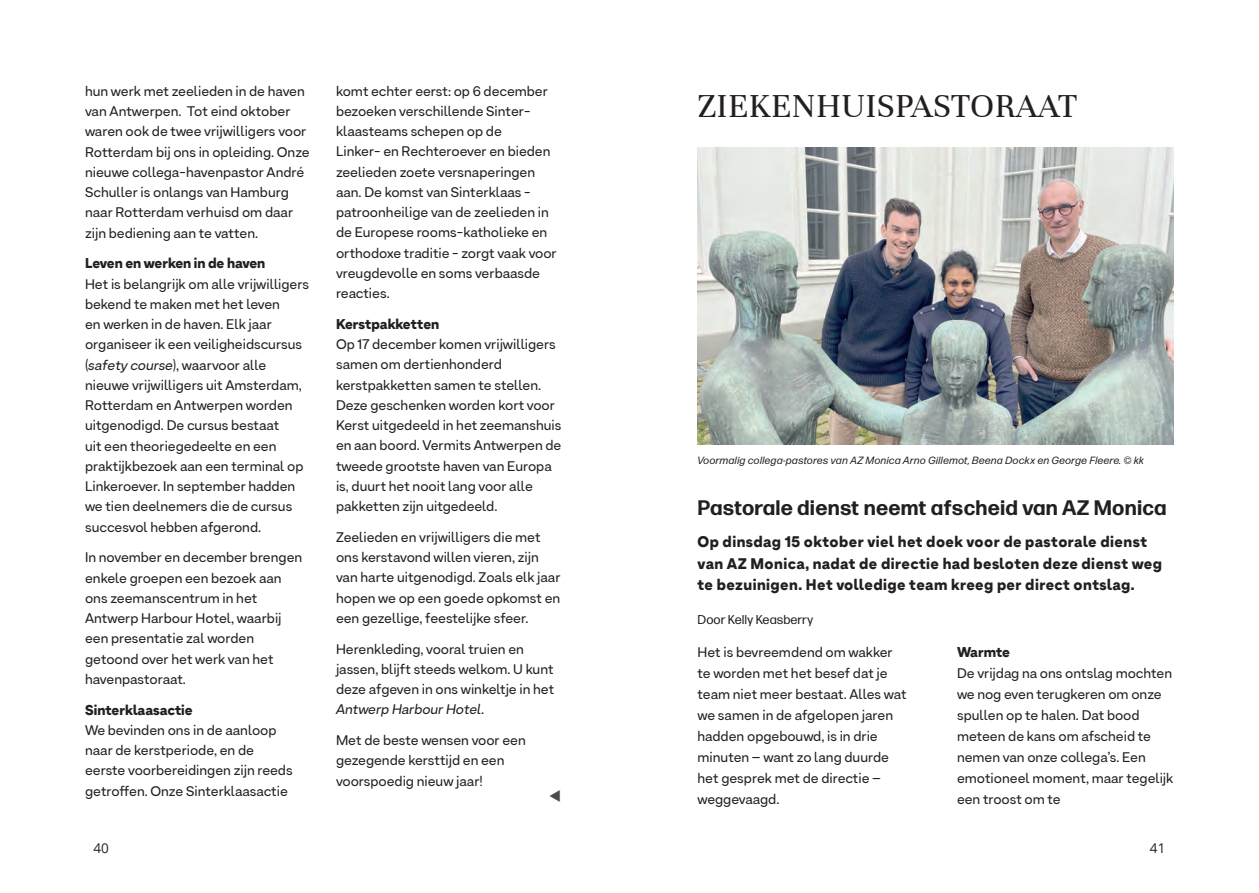
<style>
.page{position:relative;width:1259px;height:893px;background:#fff}
.page>*{position:absolute;margin:0;border:0;box-sizing:border-box;transform-origin:0 0}
.t1{font:36px "Unna";letter-spacing:.01em;color:#231f20}
.t2{font:700 21px "Forma DJR Micro";letter-spacing:.01em;color:#231f20}
.t3{font:900 15px/21.8px "Armin Soft";letter-spacing:.03em;color:#231f20}
.t4{font:13.8px/20.2px "Armin Soft";color:#231f20}
.t5{font:900 13.8px "Armin Soft";color:#231f20}
.t6{font:13.5px "Open Sans";color:#231f20}
.t7{font:12.75px "Forma DJR Micro";color:#231f20}
.t8{font:italic 10.5px "Forma DJR Micro";letter-spacing:.02em;color:#231f20}
.s1{font-style:italic}
</style>
<div class="page">
<img style="left:697px;top:147px;width:477px;height:298px">
<p class="t4" style="left:85px;top:81px;width:226px">hun werk met zeelieden in de haven van Antwerpen. Tot eind oktober waren ook de twee vrijwilligers voor Rotterdam bij ons in opleiding. Onze nieuwe collega-havenpastor André Schuller is onlangs van Hamburg naar Rotterdam verhuisd om daar zijn bediening aan te vatten.</p>
<p class="t5" style="left:85px;top:255px;width:182px">Leven en werken in de haven</p>
<p class="t4" style="left:85px;top:273px;width:226px">Het is belangrijk om alle vrijwilligers bekend te maken met het leven<br>en werken in de haven. Elk jaar organiseer ik een veiligheidscursus (<span class="s1">safety course</span>), waarvoor alle nieuwe vrijwilligers uit Amsterdam,<br>Rotterdam en Antwerpen worden uitgenodigd. De cursus bestaat<br>uit een theoriegedeelte en een praktijkbezoek aan een terminal op<br>Linkeroever. In september hadden we tien deelnemers die de cursus succesvol hebben afgerond.</p>
<p class="t4" style="left:85px;top:547px;width:219px">In november en december brengen enkele groepen een bezoek aan ons zeemanscentrum in het<br>Antwerp Harbour Hotel, waarbij een presentatie zal worden getoond over het werk van het havenpastoraat.</p>
<p class="t5" style="left:85px;top:701px;width:109px">Sinterklaasactie</p>
<p class="t4" style="left:85px;top:719px;width:209px">We bevinden ons in de aanloop naar de kerstperiode, en de eerste voorbereidingen zijn reeds getroffen. Onze Sinterklaasactie</p>
<p class="t4" style="left:336px;top:80px;width:222px">komt echter eerst: op 6 december bezoeken verschillende Sinter&shy;klaasteams schepen op de<br>Linker- en Rechteroever en bieden zeelieden zoete versnaperingen aan. De komst van Sinterklaas - patroonheilige van de zeelieden in de Europese rooms-katholieke en orthodoxe traditie - zorgt vaak voor vreugdevolle en soms verbaasde reacties.</p>
<p class="t5" style="left:336px;top:315px;width:105px">Kerstpakketten</p>
<p class="t4" style="left:336px;top:334px;width:227px">Op 17 december komen vrijwilligers samen om dertienhonderd kerstpakketten samen te stellen.<br>Deze geschenken worden kort voor<br>Kerst uitgedeeld in het zeemanshuis en aan boord. Vermits Antwerpen de tweede grootste haven van Europa is, duurt het nooit lang voor alle pakketten zijn uitgedeeld.</p>
<p class="t4" style="left:336px;top:527px;width:226px">Zeelieden en vrijwilligers die met ons kerstavond willen vieren, zijn van harte uitgenodigd. Zoals elk jaar hopen we op een goede opkomst en een gezellige, feestelijke sfeer.</p>
<p class="t4" style="left:336px;top:638px;width:220px">Herenkleding, vooral truien en jassen, blijft steeds welkom. U kunt deze afgeven in ons winkeltje in het<br><span class="s1">Antwerp Harbour Hotel</span>.</p>
<p class="t4" style="left:336px;top:730px;width:191px">Met de beste wensen voor een gezegende kersttijd en een voorspoedig nieuw jaar!</p>
<h1 class="t1" style="left:698px;top:85px;width:381px">ZIEKENHUISPASTORAAT</h1>
<p class="t8" style="left:697px;top:454px;width:448px">Voormalig collega-pastores van AZ Monica Arno Gillemot, Beena Dockx en George Fleere. © kk</p>
<h2 class="t2" style="left:697px;top:494px;width:471px">Pastorale dienst neemt afscheid van AZ Monica</h2>
<p class="t3" style="left:697px;top:530px;width:466px">Op dinsdag 15 oktober viel het doek voor de pastorale dienst van AZ Monica, nadat de directie had besloten deze dienst weg te bezuinigen. Het volledige team kreeg per direct ontslag.</p>
<p class="t7" style="left:697px;top:612px;width:117px">Door Kelly Keasberry</p>
<p class="t4" style="left:697px;top:642px;width:211px;line-height:21px">Het is bevreemdend om wakker te worden met het besef dat je team niet meer bestaat. Alles wat we samen in de afgelopen jaren hadden opgebouwd, is in drie minuten – want zo lang duurde het gesprek met de directie – weggevaagd.</p>
<p class="t5" style="left:957px;top:643px;width:55px">Warmte</p>
<p class="t4" style="left:957px;top:663px;width:218px;line-height:21px">De vrijdag na ons ontslag mochten we nog even terugkeren om onze spullen op te halen. Dat bood meteen de kans om afscheid te nemen van onze collega’s. Een emotioneel moment, maar tegelijk een troost om te</p>
<p class="t6" style="left:94px;top:839px;width:17px">40</p>
<p class="t6" style="left:1150px;top:839px;width:17px">41</p>
</div>
